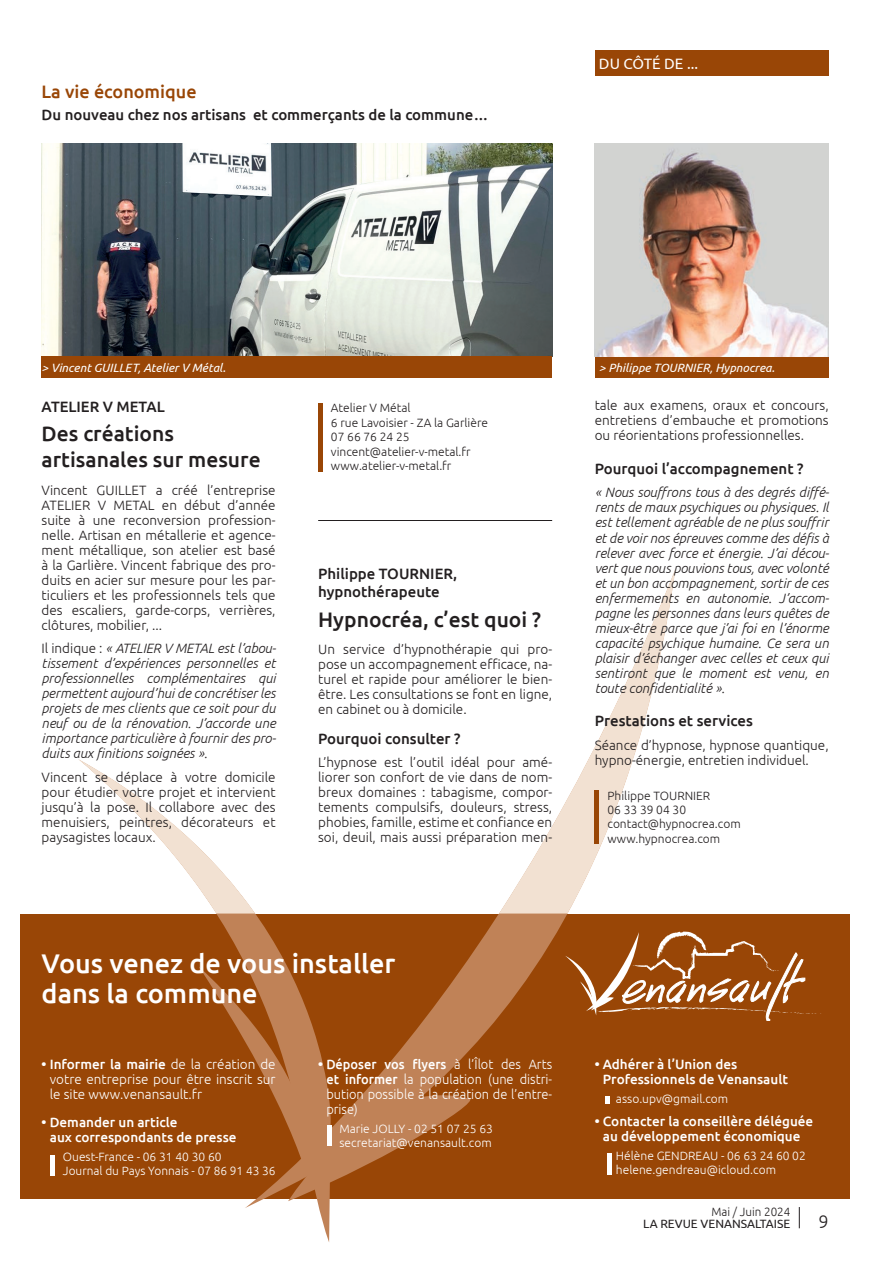
<style>
.page{position:relative;width:893px;height:1264px;background:#fff}
.page>*{position:absolute;margin:0;border:0;box-sizing:border-box;transform-origin:0 0}
.t1{font:500 27px/30px "Ubuntu";color:#fff}
.t2{font:500 21px/25.5px "Ubuntu";color:#231f20}
.t3{font:500 18px "Ubuntu";color:#994606}
.t4{font:300 18px "Ubuntu";color:#231f20}
.t5{font:500 15px/18px "Ubuntu";color:#231f20}
.t6{font:15px "Ubuntu";color:#fff}
.t7{font:300 13.5px/15px "Ubuntu";color:#231f20;text-align:justify}
.t8{font:italic 300 13.5px/15px "Ubuntu";color:#231f20;text-align:justify}
.t9{font:500 13.5px/15px "Ubuntu";color:#fff}
.t10{font:300 13.5px/15px "Ubuntu";color:#fff;text-align:justify;scale:.95 1}
.t11{font:300 13.5px/15px "Ubuntu";color:#fff;text-align:justify}
.t12{font:300 12px/14.4px "Ubuntu";color:#231f20}
.t13{font:300 12px/14.4px "Ubuntu";color:#fff}
.t14{font:italic 12px "Ubuntu";color:#fff}
.t15{font:12px "Ubuntu";color:#231f20}
.s1{font-style:normal}
.s2{font-weight:700}
.s3{font-weight:500}
</style>
<div class="page">
<svg style="left:798px;top:1207px;width:1px;height:21px"></svg>
<div style="left:594px;top:50px;width:234px;height:26px;background:#994606"></div>
<div style="left:20px;top:913px;width:829px;height:285px;background:#994606"></div>
<svg style="left:331px;top:913px;width:344px;height:286px"></svg>
<svg style="left:78px;top:913px;width:253px;height:329px"></svg>
<svg style="left:199px;top:966px;width:292px;height:235px"></svg>
<svg style="left:499px;top:570px;width:176px;height:343px"></svg>
<svg style="left:78px;top:759px;width:177px;height:154px"></svg>
<div style="left:594px;top:356px;width:234px;height:22px;background:#994606"></div>
<img style="left:594px;top:144px;width:234px;height:212px">
<img style="left:42px;top:144px;width:510px;height:212px">
<div style="left:42px;top:356px;width:510px;height:22px;background:#994606"></div>
<hr style="left:50px;top:1155px;width:4px;height:20px;background:#fff">
<div style="left:327px;top:1125px;width:5px;height:20px;background:#fff"></div>
<hr style="left:607px;top:1153px;width:4px;height:21px;background:#fff">
<svg style="left:605px;top:1096px;width:5px;height:7px"></svg>
<svg style="left:565px;top:931px;width:256px;height:90px"></svg>
<hr style="left:318px;top:403px;width:4px;height:68px;background:#994606">
<div style="left:594px;top:791px;width:5px;height:53px;background:#994606"></div>
<hr style="left:318px;top:520px;width:234px;height:1px;background:#231f20">
<h3 class="t3" style="left:42px;top:80px;width:156px">La vie économique</h3>
<p class="t5" style="left:42px;top:105px;width:448px">Du nouveau chez nos artisans et commerçants de la commune…</p>
<p class="t6" style="left:599px;top:54px;width:101px">DU CÔTÉ DE ...</p>
<p class="t14" style="left:42px;top:360px;width:185px">&gt; Vincent GUILLET, Atelier V Métal.</p>
<p class="t14" style="left:599px;top:360px;width:177px">&gt; Philippe TOURNIER, Hypnocrea.</p>
<p class="t5" style="left:42px;top:397px;width:125px">ATELIER V METAL</p>
<h2 class="t2" style="left:42px;top:420px;width:220px">Des créations artisanales sur mesure</h2>
<p class="t7" style="left:42px;top:482px;width:235px">Vincent GUILLET a créé l’entreprise ATELIER V METAL en début d’année suite à une reconversion profession&shy;nelle. Artisan en métallerie et agence&shy;ment métallique, son atelier est basé à la Garlière. Vincent fabrique des pro&shy;duits en acier sur mesure pour les par&shy;ticuliers et les professionnels tels que des escaliers, garde-corps, verrières, clôtures, mobilier, ...</p>
<p class="t8" style="left:42px;top:640px;width:236px"><span class="s1">Il indique :</span> « ATELIER V METAL est l’abou&shy;tissement d’expériences personnelles et professionnelles complémentaires qui permettent aujourd’hui de concrétiser les projets de mes clients que ce soit pour du neuf ou de la rénovation. J’accorde une importance particulière à fournir des pro&shy;duits aux finitions soignées ».</p>
<p class="t7" style="left:42px;top:769px;width:235px">Vincent se déplace à votre domicile pour étudier votre projet et intervient jusqu’à la pose. Il collabore avec des menuisiers, peintres, décorateurs et paysagistes locaux.</p>
<p class="t12" style="left:331px;top:400px;width:159px">Atelier V Métal<br>6 rue Lavoisier - ZA la Garlière<br>07 66 76 24 25 vincent@atelier-v-metal.fr www.atelier-v-metal.fr</p>
<p class="t5" style="left:318px;top:564px;width:141px">Philippe TOURNIER, hypnothérapeute</p>
<h2 class="t2" style="left:318px;top:606px;width:224px">Hypnocréa, c’est quoi ?</h2>
<p class="t7" style="left:318px;top:642px;width:235px">Un service d’hypnothérapie qui pro&shy;pose un accompagnement efficace, na&shy;turel et rapide pour améliorer le bien&shy;être. Les consultations se font en ligne, en cabinet ou à domicile.</p>
<p class="t5" style="left:318px;top:729px;width:144px">Pourquoi consulter ?</p>
<p class="t7" style="left:318px;top:754px;width:235px">L’hypnose est l’outil idéal pour amé&shy;liorer son confort de vie dans de nom&shy;breux domaines : tabagisme, compor&shy;tements compulsifs, douleurs, stress, phobies, famille, estime et confiance en soi, deuil, mais aussi préparation men-</p>
<h1 class="t1" style="left:42px;top:947px;width:355px">Vous venez de vous installer dans la commune</h1>
<p class="t11" style="left:50px;top:1056px;width:227px;text-indent:-8px"><span class="s2">•</span> <span class="s3">Informer la mairie</span> de la création de votre entreprise pour être inscrit sur le site www.venansault.fr</p>
<p class="t9" style="left:50px;top:1114px;width:188px;text-indent:-8px"><span class="s2">•</span> Demander un article<br>aux correspondants de presse</p>
<p class="t13" style="left:63px;top:1148px;width:214px">Ouest-France - 06 31 40 30 60<br>Journal du Pays Yonnais - 07 86 91 43 36</p>
<p class="t10" style="left:326px;top:1056px;width:239px;text-indent:-8px"><span class="s2">•</span> <span class="s3">Déposer vos flyers</span> à l’Îlot des Arts <span class="s3">et informer</span> la population (une distri&shy;bution possible à la création de l’entre&shy;prise)</p>
<p class="t13" style="left:339px;top:1121px;width:155px">Marie JOLLY - 02 51 07 25 63 secretariat@venansault.com</p>
<p class="t7" style="left:594px;top:398px;width:235px">tale aux examens, oraux et concours, entretiens d’embauche et promotions ou réorientations professionnelles.</p>
<p class="t5" style="left:594px;top:459px;width:210px">Pourquoi l’accompagnement ?</p>
<p class="t8" style="left:594px;top:485px;width:236px">« Nous souffrons tous à des degrés diffé&shy;rents de maux psychiques ou physiques. Il est tellement agréable de ne plus souffrir et de voir nos épreuves comme des défis à relever avec force et énergie. J’ai décou&shy;vert que nous pouvions tous, avec volonté et un bon accompagnement, sortir de ces enfermements en autonomie. J’accom&shy;pagne les personnes dans leurs quêtes de mieux-être parce que j’ai foi en l’énorme capacité psychique humaine. Ce sera un plaisir d’échanger avec celles et ceux qui sentiront que le moment est venu, en toute confidentialité ».</p>
<p class="t5" style="left:594px;top:711px;width:160px">Prestations et services</p>
<p class="t7" style="left:594px;top:737px;width:235px">Séance d’hypnose, hypnose quantique, hypno-énergie, entretien individuel.</p>
<p class="t12" style="left:607px;top:788px;width:135px">Philippe TOURNIER<br>06 33 39 04 30 contact@hypnocrea.com www.hypnocrea.com</p>
<p class="t9" style="left:603px;top:1056px;width:187px;text-indent:-8px"><span class="s2">•</span> Adhérer à l’Union des<br>Professionnels de Venansault</p>
<p class="t13" style="left:616px;top:1091px;width:114px">asso.upv@gmail.com</p>
<p class="t9" style="left:594px;top:1113px;width:220px;text-align:center"><span class="s2">•</span> Contacter la conseillère déléguée au développement économique</p>
<p class="t13" style="left:616px;top:1148px;width:191px">Hélène GENDREAU - 06 63 24 60 02 helene.gendreau@icloud.com</p>
<p class="t12" style="left:711px;top:1203px;width:80px">Mai / Juin 2024</p>
<p class="t15" style="left:643px;top:1216px;width:149px">LA REVUE VENANSALTAISE</p>
<h3 class="t4" style="left:818px;top:1211px;width:12px">9</h3>
</div>
